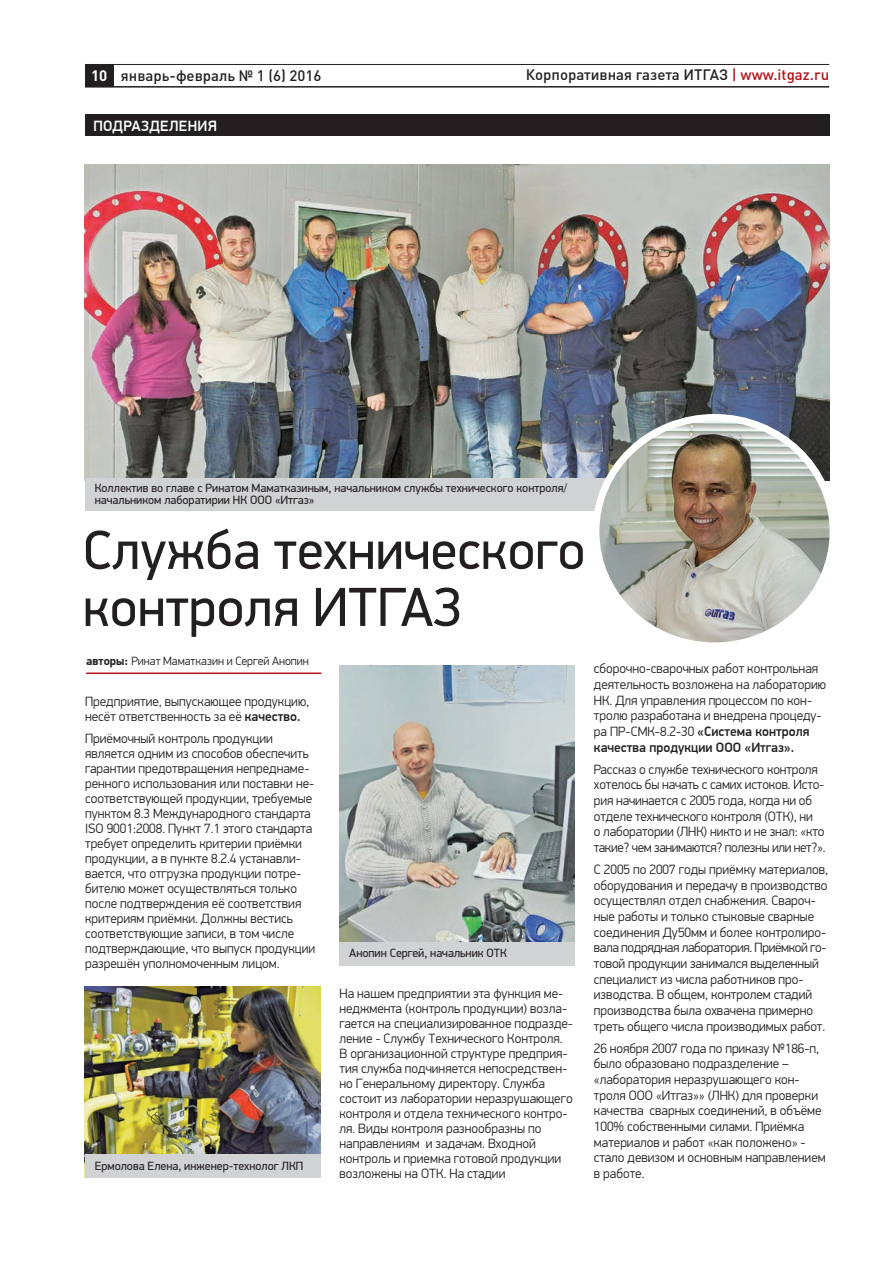
<style>
.page{position:relative;width:893px;height:1263px;background:#fff}
.page>*{position:absolute;margin:0;border:0;box-sizing:border-box;transform-origin:0 0}
.t1{font:55.2px/57px "PF Din Display Pro";color:#231f20}
.t2{font:500 15px "DIN Pro";color:#231f20}
.t3{font:500 15px "PF Din Display Pro";letter-spacing:.02em;color:#fff}
.t4{font:300 13.5px/15px "PF Din Display Pro";color:#231f20}
.t5{font:12px/12px "PF Din Display Pro";color:#231f20}
.t6{font:300 12px "PF Din Display Pro";color:#231f20}
.s1{font-weight:700;color:#fff}
.s2{color:#b31319}
.s3{font-weight:700}
.s4{font-weight:500}
</style>
<div class="page">
<hr style="left:85px;top:64px;width:744px;height:1px;background:#231f20">
<hr style="left:85px;top:86px;width:744px;height:2px;background:#231f20">
<div style="left:85px;top:64px;width:28px;height:23px;background:#231f20"></div>
<img style="left:85px;top:165px;width:744px;height:313px">
<div style="left:85px;top:478px;width:615px;height:33px;background:#d1d2d4"></div>
<div style="left:85px;top:115px;width:744px;height:21px;background:#231f20"></div>
<hr style="left:86px;top:672px;width:235px;height:2px;background:#b31319">
<img style="left:85px;top:986px;width:235px;height:168px">
<img style="left:339px;top:665px;width:236px;height:279px">
<img style="left:596px;top:417px;width:234px;height:224px">
<div style="left:592px;top:414px;width:245px;height:235px;border:7px solid #fff;border-radius:50%"></div>
<div style="left:85px;top:1154px;width:235px;height:23px;background:#d1d2d4"></div>
<div style="left:340px;top:943px;width:235px;height:23px;background:#d1d2d4"></div>
<p class="t2" style="left:91px;top:66px;width:232px"><span class="s1">10</span> январь-февраль № 1 (6) 2016</p>
<p class="t2" style="left:526px;top:65px;width:305px">Корпоративная газета ИТГАЗ <span class="s2">| www.itgaz.ru</span></p>
<p class="t3" style="left:93px;top:117px;width:125px">ПОДРАЗДЕЛЕНИЯ</p>
<p class="t5" style="left:95px;top:482px;width:474px">Коллектив во главе с Ринатом Маматказиным, начальником службы технического контроля/ начальником лаборатирии НК ООО «Итгаз»</p>
<h1 class="t1" style="left:83px;top:522px;width:504px">Служба технического контроля ИТГАЗ</h1>
<p class="t6" style="left:86px;top:654px;width:224px"><span class="s3">авторы:</span> Ринат Маматказин и Сергей Анопин</p>
<p class="t4" style="left:85px;top:694px;width:226px">Предприятие, выпускающее продукцию, несёт ответственность за её <span class="s4">качество.</span></p>
<p class="t4" style="left:85px;top:731px;width:232px">Приёмочный контроль продукции является одним из способов обеспечить гарантии предотвращения непреднаме&shy;ренного использования или поставки не&shy;соответствующей продукции, требуемые пунктом 8.3 Международного стандарта ISO 9001:2008. Пункт 7.1 этого стандарта требует определить критерии приёмки продукции, а в пункте 8.2.4 устанавли&shy;вается, что отгрузка продукции потре&shy;бителю может осуществляться только после подтверждения её соответствия критериям приёмки. Должны вестись соответствующие записи, в том числе подтверждающие, что выпуск продукции разрешён уполномоченным лицом.</p>
<p class="t5" style="left:95px;top:1160px;width:210px">Ермолова Елена, инженер-технолог ЛКП</p>
<p class="t5" style="left:349px;top:947px;width:159px">Анопин Сергей, начальник ОТК</p>
<p class="t4" style="left:339px;top:986px;width:235px">На нашем предприятии эта функция ме&shy;неджмента (контроль продукции) возла&shy;гается на специализированное подразде&shy;ление - Службу Технического Контроля.<br>В организационной структуре предприя&shy;тия служба подчиняется непосредствен&shy;но Генеральному директору. Служба состоит из лаборатории неразрушающего контроля и отдела технического контро&shy;ля. Виды контроля разнообразны по направлениям и задачам. Входной контроль и приемка готовой продукции возложены на ОТК. На стадии</p>
<p class="t4" style="left:594px;top:661px;width:234px;line-height:15.6px">сборочно-сварочных работ контрольная деятельность возложена на лабораторию НК. Для управления процессом по кон&shy;тролю разработана и внедрена процеду&shy;ра ПР-СМК-8.2-30 <span class="s4">«Система контроля качества продукции ООО «Итгаз».</span></p>
<p class="t4" style="left:594px;top:761px;width:233px;line-height:15.6px">Рассказ о службе технического контроля хотелось бы начать с самих истоков. Исто&shy;рия начинается с 2005 года, когда ни об отделе технического контроля (ОТК), ни<br>о лаборатории (ЛНК) никто и не знал: «кто такие? чем занимаются? полезны или нет?».</p>
<p class="t4" style="left:594px;top:862px;width:236px;line-height:15.6px">С 2005 по 2007 годы приёмку материалов, оборудования и передачу в производство осуществлял отдел снабжения. Свароч&shy;ные работы и только стыковые сварные соединения Ду50мм и более контролиро&shy;вала подрядная лаборатория. Приёмкой го&shy;товой продукции занимался выделенный специалист из числа работников про&shy;изводства. В общем, контролем стадий производства была охвачена примерно треть общего числа производимых работ.</p>
<p class="t4" style="left:594px;top:1040px;width:233px;line-height:15.6px">26 ноября 2007 года по приказу №186-п, было образовано подразделение – «лаборатория неразрушающего кон&shy;троля ООО «Итгаз»» (ЛНК) для проверки качества сварных соединений, в объёме 100% собственными силами. Приёмка материалов и работ «как положено» - стало девизом и основным направлением в работе.</p>
</div>
